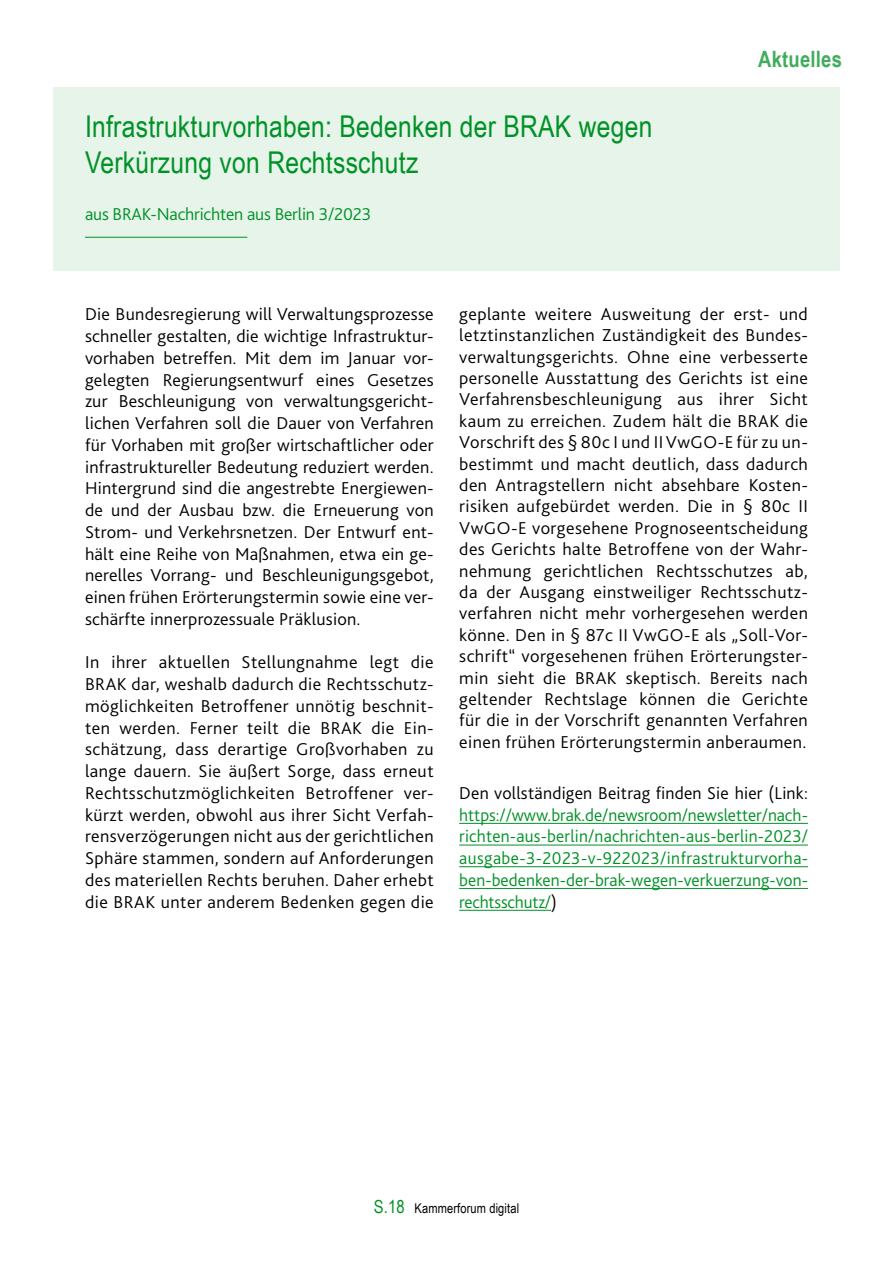
<style>
.page{position:relative;width:893px;height:1263px;background:#fff}
.page>*{position:absolute;margin:0;border:0;box-sizing:border-box;transform-origin:0 0}
.t1{font:30px/36px "Arial Narrow";letter-spacing:.01em;color:#009127}
.t2{font:700 22.5px "Arial Narrow";letter-spacing:.01em;color:#40ad5d}
.Fließtext{font:300 18px/21.8px "Bliss 2";letter-spacing:.025em;color:#000;text-align:justify}
.Fließtext-2{font:300 18px/21.8px "Bliss 2";letter-spacing:-.01em;color:#009127;text-align:justify}
.t3{font:13.5px "Arial Narrow";letter-spacing:.01em;color:#000}
.s1{color:#000}
.s2{font-size:18px;color:#009127}
</style>
<div class="page">
<div style="left:53px;top:87px;width:787px;height:184px;background:#e6f4e9"></div>
<hr style="left:85px;top:237px;width:162px;height:1px;background:#009127">
<hr style="left:459px;top:823px;width:349px;height:1px;background:#009127">
<hr style="left:459px;top:845px;width:349px;height:1px;background:#009127">
<hr style="left:459px;top:866px;width:349px;height:1px;background:#009127">
<hr style="left:459px;top:888px;width:349px;height:1px;background:#009127">
<hr style="left:459px;top:910px;width:92px;height:1px;background:#009127">
<p class="t1" style="left:85px;top:107px;width:569px">Infrastrukturvorhaben: Bedenken der BRAK wegen<br>Verkürzung von Rechtsschutz</p>
<p class="Fließtext-2" style="left:85px;top:202px;width:288px">aus BRAK-Nachrichten aus Berlin 3/2023</p>
<p class="t2" style="left:758px;top:42px;width:85px">Aktuelles</p>
<p class="Fließtext" style="left:85px;top:303px;width:350px">Die Bundesregierung will Verwaltungsprozesse schneller gestalten, die wichtige Infrastruktur&shy;vorhaben betreffen. Mit dem im Januar vor&shy;gelegten Regierungsentwurf eines Gesetzes zur Beschleunigung von verwaltungsgericht&shy;lichen Verfahren soll die Dauer von Verfahren für Vorhaben mit großer wirtschaftlicher oder infrastruktureller Bedeutung reduziert werden.<br>Hintergrund sind die angestrebte Energiewen&shy;de und der Ausbau bzw. die Erneuerung von Strom- und Verkehrsnetzen. Der Entwurf ent&shy;hält eine Reihe von Maßnahmen, etwa ein ge&shy;nerelles Vorrang- und Beschleunigungsgebot, einen frühen Erörterungstermin sowie eine ver&shy;schärfte innerprozessuale Präklusion.</p>
<p class="Fließtext" style="left:85px;top:651px;width:350px">In ihrer aktuellen Stellungnahme legt die BRAK dar, weshalb dadurch die Rechtsschutz&shy;möglichkeiten Betroffener unnötig beschnit&shy;ten werden. Ferner teilt die BRAK die Ein&shy;schätzung, dass derartige Großvorhaben zu lange dauern. Sie äußert Sorge, dass erneut Rechtsschutzmöglichkeiten Betroffener ver&shy;kürzt werden, obwohl aus ihrer Sicht Verfah&shy;rensverzögerungen nicht aus der gerichtlichen Sphäre stammen, sondern auf Anforderungen des materiellen Rechts beruhen. Daher erhebt die BRAK unter anderem Bedenken gegen die</p>
<p class="Fließtext" style="left:459px;top:303px;width:350px">geplante weitere Ausweitung der erst- und letztinstanzlichen Zuständigkeit des Bundes&shy;verwaltungsgerichts. Ohne eine verbesserte personelle Ausstattung des Gerichts ist eine Verfahrensbeschleunigung aus ihrer Sicht kaum zu erreichen. Zudem hält die BRAK die Vorschrift des § 80c I und II VwGO-E für zu un&shy;bestimmt und macht deutlich, dass dadurch den Antragstellern nicht absehbare Kosten&shy;risiken aufgebürdet werden. Die in § 80c II VwGO-E vorgesehene Prognoseentscheidung des Gerichts halte Betroffene von der Wahr&shy;nehmung gerichtlichen Rechtsschutzes ab, da der Ausgang einstweiliger Rechtsschutz&shy;verfahren nicht mehr vorhergesehen werden könne. Den in § 87c II VwGO-E als „Soll-Vor&shy;schrift“ vorgesehenen frühen Erörterungster&shy;min sieht die BRAK skeptisch. Bereits nach geltender Rechtslage können die Gerichte für die in der Vorschrift genannten Verfahren einen frühen Erörterungstermin anberaumen.</p>
<p class="Fließtext-2" style="left:459px;top:782px;width:350px"><span class="s1">Den vollständigen Beitrag finden Sie hier (Link: </span>https://www.brak.de/newsroom/newsletter/nach&shy;richten-aus-berlin/nachrichten-aus-berlin-2023/ ausgabe-3-2023-v-922023/infrastrukturvorha&shy;ben-bedenken-der-brak-wegen-verkuerzung-von&shy;rechtsschutz/<span class="s1">)</span></p>
<p class="t3" style="left:374px;top:1198px;width:147px"><span class="s2">S.18</span> Kammerforum digital</p>
</div>
